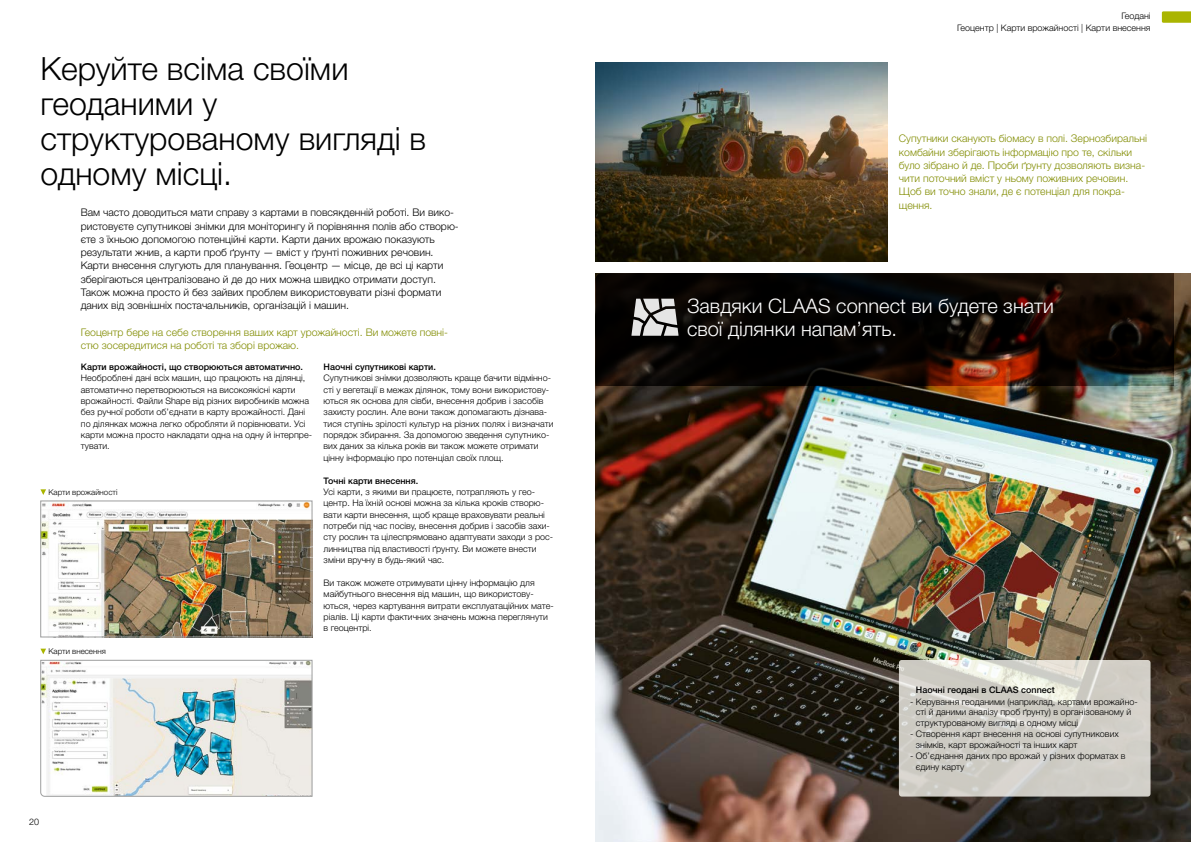
<style>
.page{position:relative;width:1191px;height:842px;background:#fff}
.page>*{position:absolute;margin:0;border:0;box-sizing:border-box;transform-origin:0 0}
.t1{font:300 32px/35px "CLAAS Helvetica Neue";color:#000}
.t2{font:300 20px/22.8px "CLAAS Helvetica Neue";color:#fff}
.t3{font:300 10.5px/13.3px "CLAAS Helvetica Neue";color:#000}
.t4{font:300 10.5px/13.3px "CLAAS Helvetica Neue";color:#818c00}
.t5{font:300 9px/11.4px "CLAAS Helvetica Neue";color:#000}
.t6{font:500 9px "CLAAS Helvetica Neue";color:#000}
.t7{font:300 8px "CLAAS Helvetica Neue";color:#000}
</style>
<div class="page">
<img style="left:595px;top:273px;width:596px;height:569px">
<img style="left:42px;top:503px;width:268px;height:132px">
<div style="left:40px;top:501px;width:272px;height:136px;border:1px solid #9d9e9e"></div>
<svg style="left:40px;top:660px;width:272px;height:137px"></svg>
<img style="left:595px;top:63px;width:292px;height:199px">
<svg style="left:1161px;top:11px;width:30px;height:12px"></svg>
<svg style="left:595px;top:273px;width:578px;height:113px;background:#130a06"></svg>
<svg style="left:631px;top:299px;width:47px;height:37px;background:#a2a1a0"></svg>
<svg style="left:899px;top:660px;width:251px;height:136px;background:#d3d1ca"></svg>
<svg style="left:40px;top:489px;width:6px;height:6px"></svg>
<svg style="left:40px;top:649px;width:6px;height:5px"></svg>
<h1 class="t1" style="left:40px;top:51px;width:387px">Керуйте всіма своїми геоданими у структурованому вигляді в одному місці.</h1>
<p class="t3" style="left:81px;top:206px;width:380px">Вам часто доводиться мати справу з картами в повсякденній роботі. Ви вико&shy;ристовуєте супутникові знімки для моніторингу й порівняння полів або створю&shy;єте з їхньою допомогою потенційні карти. Карти даних врожаю показують результати жнив, а карти проб ґрунту — вміст у ґрунті поживних речовин.<br>Карти внесення слугують для планування. Геоцентр — місце, де всі ці карти зберігаються централізовано й де до них можна швидко отримати доступ.<br>Також можна просто й без зайвих проблем використовувати різні формати даних від зовнішніх постачальників, організацій і машин.</p>
<p class="t4" style="left:81px;top:325px;width:369px">Геоцентр бере на себе створення ваших карт урожайності. Ви можете повні&shy;стю зосередитися на роботі та зборі врожаю.</p>
<p class="t6" style="left:81px;top:361px;width:224px">Карти врожайності, що створюються автоматично.</p>
<p class="t5" style="left:81px;top:372px;width:233px">Необроблені дані всіх машин, що працюють на ділянці, автоматично перетворюються на високоякісні карти врожайності. Файли Shape від різних виробників можна без ручної роботи об’єднати в карту врожайності. Дані по ділянках можна легко обробляти й порівнювати. Усі карти можна просто накладати одна на одну й інтерпре&shy;тувати.</p>
<p class="t6" style="left:324px;top:361px;width:114px">Наочні супутникові карти.</p>
<p class="t5" style="left:324px;top:372px;width:231px">Супутникові знімки дозволяють краще бачити відмінно&shy;сті у вегетації в межах ділянок, тому вони використову&shy;ються як основа для сівби, внесення добрив і засобів захисту рослин. Але вони також допомагають дізнава&shy;тися ступінь зрілості культур на різних полях і визначати порядок збирання. За допомогою зведення супутнико&shy;вих даних за кілька років ви також можете отримати цінну інформацію про потенціал своїх площ.</p>
<p class="t6" style="left:324px;top:475px;width:96px">Точні карти внесення.</p>
<p class="t5" style="left:324px;top:486px;width:231px">Усі карти, з якими ви працюєте, потрапляють у гео&shy;центр. На їхній основі можна за кілька кроків створю&shy;вати карти внесення, щоб краще враховувати реальні потреби під час посіву, внесення добрив і засобів захи&shy;сту рослин та цілеспрямовано адаптувати заходи з рос&shy;линництва під властивості ґрунту. Ви можете внести зміни вручну в будь-який час.</p>
<p class="t5" style="left:324px;top:577px;width:231px">Ви також можете отримувати цінну інформацію для майбутнього внесення від машин, що використову&shy;ються, через картування витрати експлуатаційних мате&shy;ріалів. Ці карти фактичних значень можна переглянути в геоцентрі.</p>
<p class="t7" style="left:48px;top:487px;width:71px">Карти врожайності</p>
<p class="t7" style="left:48px;top:646px;width:59px">Карти внесення</p>
<p class="t5" style="left:29px;top:816px;width:11px">20</p>
<p class="t5" style="left:957px;top:10px;width:195px;line-height:12px;text-align:right">Геодані<br>Геоцентр | Карти врожайності | Карти внесення</p>
<p class="t4" style="left:899px;top:132px;width:250px">Супутники сканують біомасу в полі. Зернозбиральні комбайни зберігають інформацію про те, скільки було зібрано й де. Проби ґрунту дозволяють визна&shy;чити поточний вміст у ньому поживних речовин.<br>Щоб ви точно знали, де є потенціал для покра&shy;щення.</p>
<h2 class="t2" style="left:687px;top:295px;width:368px">Завдяки CLAAS connect ви будете знати свої ділянки напам’ять.</h2>
<p class="t6" style="left:916px;top:684px;width:140px">Наочні геодані в CLAAS connect</p>
<p class="t5" style="left:916px;top:697px;width:223px;line-height:10.3px;text-indent:-6px">- Керування геоданими (наприклад, картами врожайно&shy;сті й даними аналізу проб ґрунту) в організованому й структурованому вигляді в одному місці</p>
<p class="t5" style="left:916px;top:729px;width:204px;line-height:10.3px;text-indent:-6px">- Створення карт внесення на основі супутникових знімків, карт врожайності та інших карт</p>
<p class="t5" style="left:916px;top:751px;width:211px;line-height:10.3px;text-indent:-6px">- Об’єднання даних про врожай у різних форматах в єдину карту</p>
</div>
